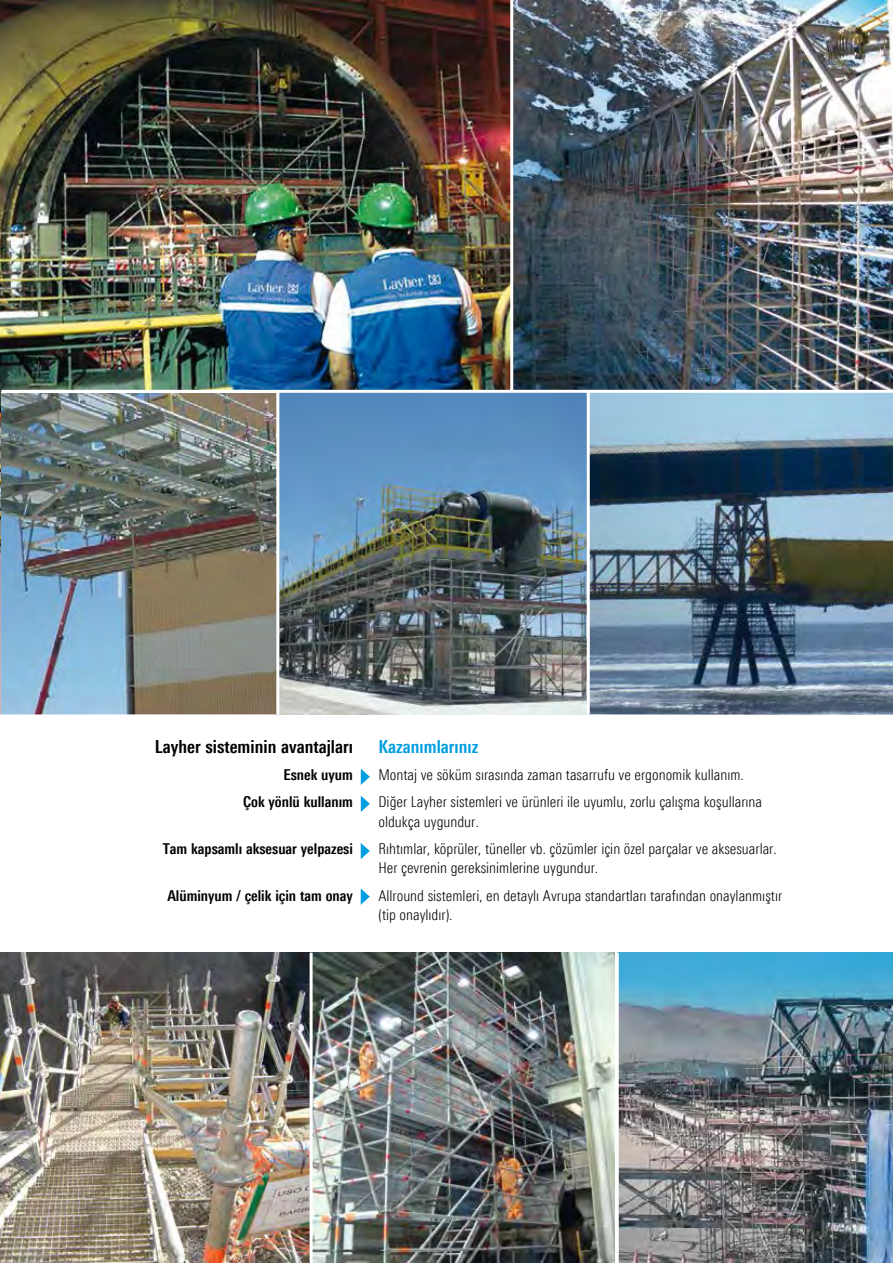
<style>
.page{position:relative;width:893px;height:1263px;background:#fff}
.page>*{position:absolute;margin:0;border:0;box-sizing:border-box;transform-origin:0 0}
.t1{font:700 18px "Linotype Univers 620 Cn";color:#000}
.t2{font:700 18px "Linotype Univers 620 Cn";color:#009ee0}
.t3{font:300 15px/19.5px "Linotype Univers 320 Cn";color:#000}
.t4{font:700 15px "Linotype Univers 620 Cn";color:#000}
</style>
<div class="page">
<img style="left:0;top:393px;width:276px;height:321px">
<img style="left:0;top:0;width:1px;height:553px">
<img style="left:279px;top:393px;width:308px;height:321px">
<img style="left:588px;top:393px;width:305px;height:322px">
<img style="left:0;top:0;width:510px;height:391px">
<img style="left:513px;top:0;width:380px;height:390px">
<img style="left:619px;top:953px;width:274px;height:310px">
<img style="left:0;top:952px;width:614px;height:311px">
<img style="left:1px;top:953px;width:309px;height:310px">
<hr style="left:310px;top:953px;width:3px;height:310px;background:#fff">
<svg style="left:361px;top:769px;width:9px;height:16px"></svg>
<svg style="left:361px;top:796px;width:9px;height:16px"></svg>
<svg style="left:361px;top:843px;width:9px;height:16px"></svg>
<svg style="left:361px;top:889px;width:9px;height:16px"></svg>
<hr style="left:587px;top:391px;width:3px;height:323px;background:#fff">
<hr style="left:1px;top:390px;width:892px;height:3px;background:#fff">
<p class="t1" style="left:155px;top:736px;width:200px">Layher sisteminin avantajları</p>
<p class="t2" style="left:378px;top:736px;width:102px">Kazanımlarınız</p>
<p class="t4" style="left:283px;top:766px;width:71px">Esnek uyum</p>
<p class="t3" style="left:378px;top:765px;width:367px">Montaj ve söküm sırasında zaman tasarrufu ve ergonomik kullanım.</p>
<p class="t4" style="left:243px;top:793px;width:111px">Çok yönlü kullanım</p>
<p class="t3" style="left:378px;top:792px;width:385px">Diğer Layher sistemleri ve ürünleri ile uyumlu, zorlu çalışma koşullarına oldukça uygundur.</p>
<p class="t4" style="left:163px;top:840px;width:192px">Tam kapsamlı aksesuar yelpazesi</p>
<p class="t3" style="left:378px;top:839px;width:400px">Rıhtımlar, köprüler, tüneller vb. çözümler için özel parçalar ve aksesuarlar.<br>Her çevrenin gereksinimlerine uygundur.</p>
<p class="t4" style="left:167px;top:886px;width:187px">Alüminyum / çelik için tam onay</p>
<p class="t3" style="left:378px;top:885px;width:405px">Allround sistemleri, en detaylı Avrupa standartları tarafından onaylanmıştır (tip onaylıdır).</p>
</div>
